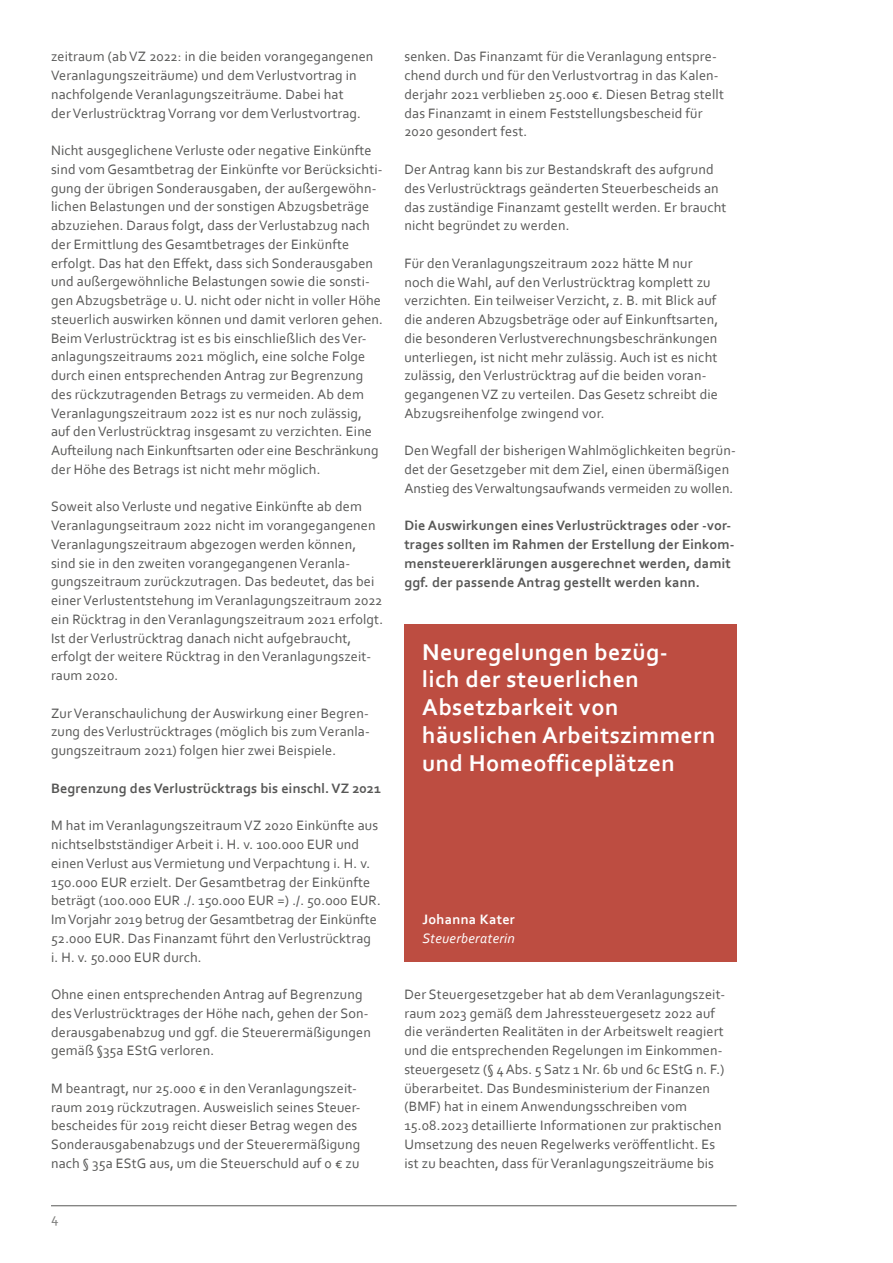
<style>
.page{position:relative;width:893px;height:1263px;background:#fff}
.page>*{position:absolute;margin:0;border:0;box-sizing:border-box;transform-origin:0 0}
.t1{font:700 24px/27.8px "Corbel";letter-spacing:.02em;color:#fff}
.t2{font:14.25px/18.8px "Corbel";letter-spacing:.01em;color:#575756}
.t3{font:700 14.25px/18.8px "Corbel";letter-spacing:.01em;color:#575756}
.t4{font:italic 14.25px "Corbel";letter-spacing:.02em;color:#fff}
.t5{font:700 14.25px "Corbel";letter-spacing:.02em;color:#fff}
.t6{font:14.25px "Corbel";color:#7e7e7d}
</style>
<div class="page">
<hr style="left:51px;top:1205px;width:686px;height:1px;background:#575756">
<div style="left:404px;top:624px;width:332px;height:337px;background:#bd4d41"></div>
<p class="t2" style="left:51px;top:47px;width:324px">zeitraum (ab VZ 2022: in die beiden vorangegangenen Veranlagungszeiträume) und dem Verlustvortrag in nachfolgende Veranlagungszeiträume. Dabei hat<br>der Verlustrücktrag Vorrang vor dem Verlustvortrag.</p>
<p class="t2" style="left:51px;top:141px;width:334px">Nicht ausgeglichene Verluste oder negative Einkünfte sind vom Gesamtbetrag der Einkünfte vor Berücksichti&shy;gung der übrigen Sonderausgaben, der außergewöhn&shy;lichen Belastungen und der sonstigen Abzugsbeträge abzuziehen. Daraus folgt, dass der Verlustabzug nach der Ermittlung des Gesamtbetrages der Einkünfte erfolgt. Das hat den Effekt, dass sich Sonderausgaben und außergewöhnliche Belastungen sowie die sonsti&shy;gen Abzugsbeträge u. U. nicht oder nicht in voller Höhe steuerlich auswirken können und damit verloren gehen.<br>Beim Verlustrücktrag ist es bis einschließlich des Ver&shy;anlagungszeitraums 2021 möglich, eine solche Folge durch einen entsprechenden Antrag zur Begrenzung des rückzutragenden Betrags zu vermeiden. Ab dem Veranlagungszeitraum 2022 ist es nur noch zulässig, auf den Verlustrücktrag insgesamt zu verzichten. Eine Aufteilung nach Einkunftsarten oder eine Beschränkung der Höhe des Betrags ist nicht mehr möglich.</p>
<p class="t2" style="left:51px;top:497px;width:334px">Soweit also Verluste und negative Einkünfte ab dem Veranlagungseitraum 2022 nicht im vorangegangenen Veranlagungszeitraum abgezogen werden können, sind sie in den zweiten vorangegangenen Veranla&shy;gungszeitraum zurückzutragen. Das bedeutet, das bei einer Verlustentstehung im Veranlagungszeitraum 2022 ein Rücktrag in den Veranlagungszeitraum 2021 erfolgt.<br>Ist derVerlustrücktrag danach nicht aufgebraucht, erfolgt der weitere Rücktrag in den Veranlagungszeit&shy;raum 2020.</p>
<p class="t2" style="left:51px;top:703px;width:320px;text-align:justify">Zur Veranschaulichung der Auswirkung einer Begren&shy;zung des Verlustrücktrages (möglich bis zum Veranla&shy;gungszeitraum 2021) folgen hier zwei Beispiele.</p>
<p class="t3" style="left:51px;top:778px;width:332px">Begrenzung des Verlustrücktrags bis einschl. VZ 2021</p>
<p class="t2" style="left:51px;top:816px;width:331px">M hat im Veranlagungszeitraum VZ 2020 Einkünfte aus nichtselbstständiger Arbeit i. H. v. 100.000 EUR und einen Verlust aus Vermietung und Verpachtung i. H. v.<br>150.000 EUR erzielt. Der Gesamtbetrag der Einkünfte beträgt (100.000 EUR ./. 150.000 EUR =) ./. 50.000 EUR.<br>Im Vorjahr 2019 betrug der Gesamtbetrag der Einkünfte 52.000 EUR. Das Finanzamt führt den Verlustrücktrag i. H. v. 50.000 EUR durch.</p>
<p class="t2" style="left:51px;top:985px;width:321px">Ohne einen entsprechenden Antrag auf Begrenzung des Verlustrücktrages der Höhe nach, gehen der Son&shy;derausgabenabzug und ggf. die Steuerermäßigungen gemäß §35a EStG verloren.</p>
<p class="t2" style="left:51px;top:1078px;width:311px">M beantragt, nur 25.000 € in den Veranlagungszeit&shy;raum 2019 rückzutragen. Ausweislich seines Steuer&shy;bescheides für 2019 reicht dieser Betrag wegen des Sonderausgabenabzugs und der Steuerermäßigung nach § 35a EStG aus, um die Steuerschuld auf 0 € zu</p>
<p class="t6" style="left:51px;top:1209px;width:9px">4</p>
<p class="t2" style="left:404px;top:47px;width:321px">senken. Das Finanzamt für die Veranlagung entspre&shy;chend durch und für den Verlustvortrag in das Kalen&shy;derjahr 2021 verblieben 25.000 €. Diesen Betrag stellt das Finanzamt in einem Feststellungsbescheid für 2020 gesondert fest.</p>
<p class="t2" style="left:404px;top:160px;width:324px">Der Antrag kann bis zur Bestandskraft des aufgrund des Verlustrücktrags geänderten Steuerbescheids an das zuständige Finanzamt gestellt werden. Er braucht nicht begründet zu werden.</p>
<p class="t2" style="left:404px;top:253px;width:315px">Für den Veranlagungszeitraum 2022 hätte M nur noch die Wahl, auf denVerlustrücktrag komplett zu verzichten. Ein teilweiser Verzicht, z. B. mit Blick auf die anderen Abzugsbeträge oder auf Einkunftsarten, die besonderen Verlustverechnungsbeschränkungen unterliegen, ist nicht mehr zulässig. Auch ist es nicht zulässig, den Verlustrücktrag auf die beiden voran&shy;gegangenen VZ zu verteilen. Das Gesetz schreibt die Abzugsreihenfolge zwingend vor.</p>
<p class="t2" style="left:404px;top:441px;width:333px">Den Wegfall der bisherigen Wahlmöglichkeiten begrün&shy;det der Gesetzgeber mit dem Ziel, einen übermäßigen<br>Anstieg des Verwaltungsaufwands vermeiden zu wollen.</p>
<p class="t3" style="left:404px;top:516px;width:332px">Die Auswirkungen eines Verlustrücktrages oder -vor&shy;trages sollten im Rahmen der Erstellung der Einkom&shy;mensteuererklärungen ausgerechnet werden, damit ggf. der passende Antrag gestellt werden kann.</p>
<h1 class="t1" style="left:422px;top:637px;width:295px">Neuregelungen bezüg-<br>lich der steuerlichen<br>Absetzbarkeit von häuslichen Arbeitszimmern und Homeofficeplätzen</h1>
<p class="t5" style="left:422px;top:910px;width:94px">Johanna Kater</p>
<p class="t4" style="left:422px;top:929px;width:94px">Steuerberaterin</p>
<p class="t2" style="left:404px;top:984px;width:322px">Der Steuergesetzgeber hat ab dem Veranlagungszeit&shy;raum 2023 gemäß dem Jahressteuergesetz 2022 auf die veränderten Realitäten in der Arbeitswelt reagiert und die entsprechenden Regelungen im Einkommen&shy;steuergesetz (§ 4 Abs. 5 Satz 1 Nr. 6b und 6c EStG n. F.) überarbeitet. Das Bundesministerium der Finanzen (BMF) hat in einem Anwendungsschreiben vom 15.08.2023 detaillierte Informationen zur praktischen Umsetzung des neuen Regelwerks veröffentlicht. Es ist zu beachten, dass für Veranlagungszeiträume bis</p>
</div>
